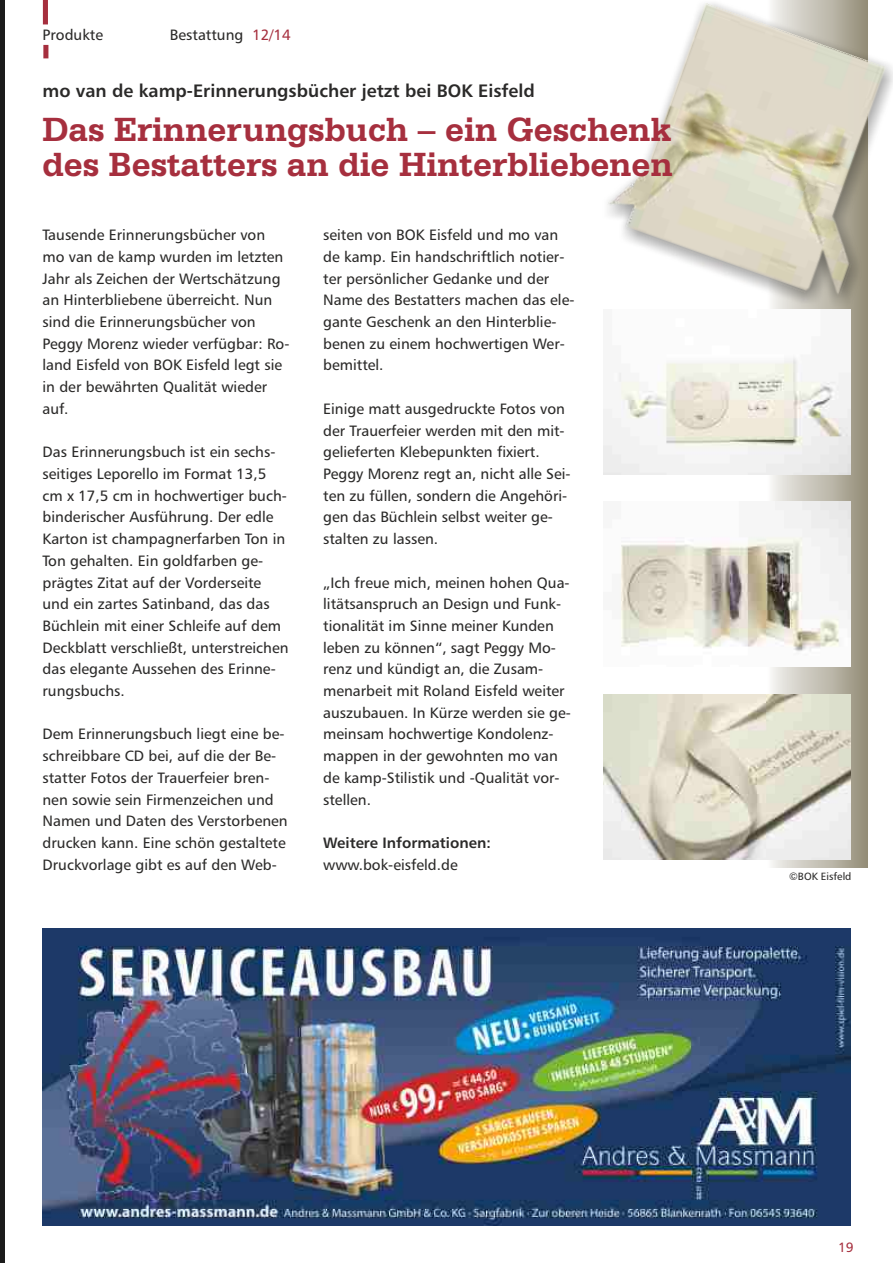
<style>
.page{position:relative;width:893px;height:1263px;background:#fff}
.page>*{position:absolute;margin:0;border:0;box-sizing:border-box;transform-origin:0 0}
.t1{font:700 35.55px/34.2px "Serifa BT";color:#a62f3e}
.t2{font:18px "Humanist 777 BT Bold B";color:#2b2a29}
.t3{font:15px/21.8px "Humanist 777 BT Roman B";color:#2b2a29}
.t4{font:15px "Humanist 777 BT Bold B";color:#2b2a29}
.t5{font:13.5px "Humanist 777 BT Roman B";color:#a62f3e}
.t6{font:10.5px "Humanist 777 BT Roman B";color:#2b2a29}
.s1{color:#a62f3e}
</style>
<div class="page">
<div style="left:757px;top:0;width:110px;height:868px;background:linear-gradient(to right,#fff,#99927e)"></div>
<img style="left:604px;top:318px;width:247px;height:156px">
<img style="left:620px;top:501px;width:231px;height:165px">
<img style="left:604px;top:694px;width:247px;height:165px">
<img style="left:757px;top:303px;width:111px;height:15px">
<img style="left:607px;top:0;width:286px;height:303px">
<img style="left:43px;top:928px;width:808px;height:297px">
<svg style="left:43px;top:0;width:5px;height:58px"></svg>
<hr style="left:0;top:0;width:4px;height:1263px;background:#1b1b1b">
<p class="t3" style="left:43px;top:25px;width:62px">Produkte</p>
<p class="t3" style="left:170px;top:25px;width:122px">Bestattung <span class="s1">12/14</span></p>
<p class="t2" style="left:43px;top:83px;width:494px">mo van de kamp-Erinnerungsbücher jetzt bei BOK Eisfeld</p>
<h1 class="t1" style="left:43px;top:115px;width:632px">Das Erinnerungsbuch – ein Geschenk des Bestatters an die Hinterbliebenen</h1>
<p class="t3" style="left:43px;top:225px;width:248px">Tausende Erinnerungsbücher von mo van de kamp wurden im letzten<br>Jahr als Zeichen der Wertschätzung an Hinterbliebene überreicht. Nun sind die Erinnerungsbücher von<br>Peggy Morenz wieder verfügbar: Ro&shy;land Eisfeld von BOK Eisfeld legt sie in der bewährten Qualität wieder auf.</p>
<p class="t3" style="left:43px;top:442px;width:248px">Das Erinnerungsbuch ist ein sechs&shy;seitiges Leporello im Format 13,5 cm x 17,5 cm in hochwertiger buch&shy;binderischer Ausführung. Der edle Karton ist champagnerfarben Ton in Ton gehalten. Ein goldfarben ge&shy;prägtes Zitat auf der Vorderseite und ein zartes Satinband, das das Büchlein mit einer Schleife auf dem Deckblatt verschließt, unterstreichen das elegante Aussehen des Erinne&shy;rungsbuchs.</p>
<p class="t3" style="left:43px;top:725px;width:247px">Dem Erinnerungsbuch liegt eine be&shy;schreibbare CD bei, auf die der Be&shy;statter Fotos der Trauerfeier bren&shy;nen sowie sein Firmenzeichen und Namen und Daten des Verstorbenen drucken kann. Eine schön gestaltete Druckvorlage gibt es auf den Web-</p>
<p class="t3" style="left:323px;top:225px;width:253px">seiten von BOK Eisfeld und mo van de kamp. Ein handschriftlich notier&shy;ter persönlicher Gedanke und der<br>Name des Bestatters machen das ele&shy;gante Geschenk an den Hinterblie&shy;benen zu einem hochwertigen Wer&shy;bemittel.</p>
<p class="t3" style="left:323px;top:399px;width:249px">Einige matt ausgedruckte Fotos von der Trauerfeier werden mit den mit&shy;gelieferten Klebepunkten fixiert.<br>Peggy Morenz regt an, nicht alle Sei&shy;ten zu füllen, sondern die Angehöri&shy;gen das Büchlein selbst weiter ge&shy;stalten zu lassen.</p>
<p class="t3" style="left:323px;top:573px;width:249px">„Ich freue mich, meinen hohen Qua&shy;litätsanspruch an Design und Funk&shy;tionalität im Sinne meiner Kunden leben zu können“, sagt Peggy Mo&shy;renz und kündigt an, die Zusam&shy;menarbeit mit Roland Eisfeld weiter auszubauen. In Kürze werden sie ge&shy;meinsam hochwertige Kondolenz&shy;mappen in der gewohnten mo van de kamp-Stilistik und -Qualität vor&shy;stellen.</p>
<p class="t4" style="left:323px;top:837px;width:169px">Weitere Informationen:</p>
<p class="t3" style="left:323px;top:855px;width:136px">www.bok-eisfeld.de</p>
<p class="t6" style="left:789px;top:872px;width:64px">©BOK Eisfeld</p>
<p class="t5" style="left:838px;top:1241px;width:17px">19</p>
</div>
